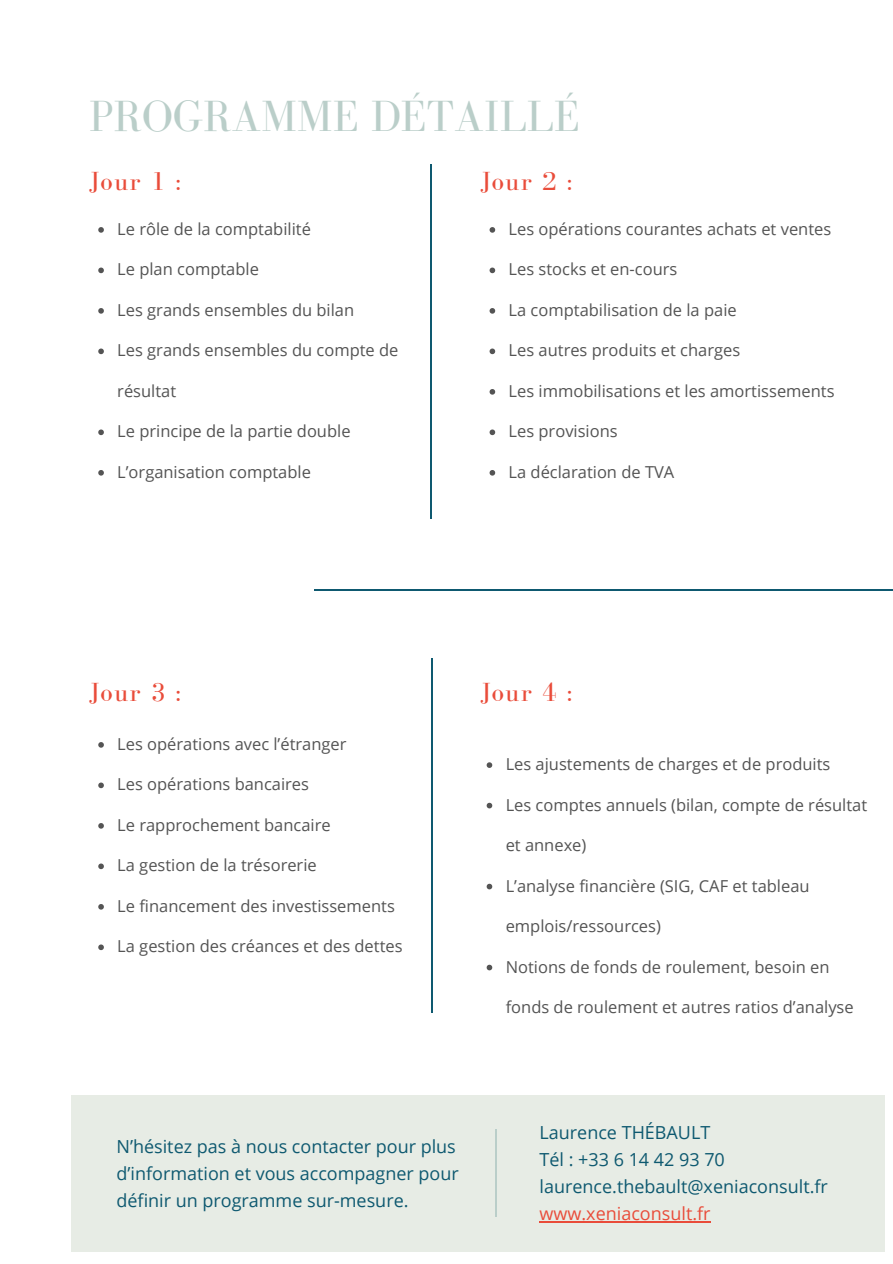
<style>
.page{position:relative;width:893px;height:1264px;background:#fff}
.page>*{position:absolute;margin:0;border:0;box-sizing:border-box;transform-origin:0 0}
.t1{font:45px "Bodoni FLF";color:#bacec9}
.t2{font:27px "Bodoni FLF";letter-spacing:.05em;color:#e94c3a}
.t3{font:18px/27px "Open Sans";color:#0e5970}
.t4{font:18px "Open Sans";color:#e94c3a}
.t5{font:16.5px "Open Sans";color:#545454}
</style>
<div class="page">
<hr style="left:430px;top:165px;width:1px;height:354px;background:#0e5970">
<div style="left:71px;top:1095px;width:813px;height:156px;background:#e7ece5"></div>
<hr style="left:495px;top:1129px;width:1px;height:87px;background:#bacec9">
<hr style="left:539px;top:1221px;width:171px;height:1px;background:#e94c3a">
<hr style="left:431px;top:658px;width:1px;height:354px;background:#0e5970">
<hr style="left:314px;top:589px;width:578px;height:1px;background:#0e5970">
<svg style="left:98px;top:227px;width:6px;height:6px"></svg>
<svg style="left:98px;top:267px;width:6px;height:6px"></svg>
<svg style="left:98px;top:308px;width:6px;height:6px"></svg>
<svg style="left:98px;top:348px;width:6px;height:6px"></svg>
<svg style="left:98px;top:429px;width:6px;height:6px"></svg>
<svg style="left:98px;top:470px;width:6px;height:5px"></svg>
<svg style="left:489px;top:227px;width:6px;height:6px"></svg>
<svg style="left:489px;top:267px;width:6px;height:6px"></svg>
<svg style="left:489px;top:308px;width:6px;height:6px"></svg>
<svg style="left:489px;top:348px;width:6px;height:6px"></svg>
<svg style="left:489px;top:389px;width:6px;height:5px"></svg>
<svg style="left:489px;top:429px;width:6px;height:6px"></svg>
<svg style="left:489px;top:470px;width:6px;height:5px"></svg>
<svg style="left:98px;top:742px;width:6px;height:5px"></svg>
<svg style="left:98px;top:782px;width:6px;height:6px"></svg>
<svg style="left:98px;top:823px;width:6px;height:5px"></svg>
<svg style="left:98px;top:863px;width:6px;height:6px"></svg>
<svg style="left:98px;top:904px;width:6px;height:5px"></svg>
<svg style="left:98px;top:944px;width:6px;height:6px"></svg>
<svg style="left:486px;top:762px;width:6px;height:6px"></svg>
<svg style="left:486px;top:802px;width:6px;height:6px"></svg>
<svg style="left:486px;top:883px;width:6px;height:6px"></svg>
<svg style="left:486px;top:964px;width:6px;height:6px"></svg>
<h1 class="t1" style="left:89px;top:92px;width:492px">PROGRAMME DÉTAILLÉ</h1>
<h2 class="t2" style="left:89px;top:166px;width:93px">Jour 1 :</h2>
<p class="t5" style="left:117px;top:217px;width:195px">Le rôle de la comptabilité</p>
<p class="t5" style="left:117px;top:258px;width:143px">Le plan comptable</p>
<p class="t5" style="left:117px;top:298px;width:238px">Les grands ensembles du bilan</p>
<p class="t5" style="left:117px;top:339px;width:282px">Les grands ensembles du compte de</p>
<p class="t5" style="left:117px;top:379px;width:60px">résultat</p>
<p class="t5" style="left:117px;top:420px;width:235px">Le principe de la partie double</p>
<p class="t5" style="left:117px;top:460px;width:195px">L’organisation comptable</p>
<h2 class="t2" style="left:480px;top:166px;width:93px">Jour 2 :</h2>
<p class="t5" style="left:508px;top:217px;width:324px">Les opérations courantes achats et ventes</p>
<p class="t5" style="left:508px;top:258px;width:170px">Les stocks et en-cours</p>
<p class="t5" style="left:508px;top:298px;width:230px">La comptabilisation de la paie</p>
<p class="t5" style="left:508px;top:339px;width:233px">Les autres produits et charges</p>
<p class="t5" style="left:508px;top:379px;width:327px">Les immobilisations et les amortissements</p>
<p class="t5" style="left:508px;top:420px;width:111px">Les provisions</p>
<p class="t5" style="left:508px;top:460px;width:167px">La déclaration de TVA</p>
<h2 class="t2" style="left:89px;top:678px;width:93px">Jour 3 :</h2>
<p class="t5" style="left:117px;top:732px;width:231px">Les opérations avec l’étranger</p>
<p class="t5" style="left:117px;top:772px;width:193px">Les opérations bancaires</p>
<p class="t5" style="left:117px;top:813px;width:215px">Le rapprochement bancaire</p>
<p class="t5" style="left:117px;top:853px;width:201px">La gestion de la trésorerie</p>
<p class="t5" style="left:117px;top:894px;width:279px">Le financement des investissements</p>
<p class="t5" style="left:117px;top:934px;width:287px">La gestion des créances et des dettes</p>
<h2 class="t2" style="left:480px;top:678px;width:93px">Jour 4 :</h2>
<p class="t5" style="left:505px;top:752px;width:326px">Les ajustements de charges et de produits</p>
<p class="t5" style="left:505px;top:793px;width:363px">Les comptes annuels (bilan, compte de résultat</p>
<p class="t5" style="left:505px;top:833px;width:82px">et annexe)</p>
<p class="t5" style="left:505px;top:874px;width:305px">L’analyse financière (SIG, CAF et tableau</p>
<p class="t5" style="left:505px;top:914px;width:157px">emplois/ressources)</p>
<p class="t5" style="left:505px;top:955px;width:325px">Notions de fonds de roulement, besoin en</p>
<p class="t5" style="left:505px;top:995px;width:349px">fonds de roulement et autres ratios d’analyse</p>
<p class="t3" style="left:116px;top:1132px;width:344px">N’hésitez pas à nous contacter pour plus d’information et vous accompagner pour définir un programme sur-mesure.</p>
<p class="t3" style="left:539px;top:1118px;width:290px">Laurence THÉBAULT<br>Tél : +33 6 14 42 93 70 laurence.thebault@xeniaconsult.fr</p>
<p class="t4" style="left:539px;top:1201px;width:172px">www.xeniaconsult.fr</p>
</div>
